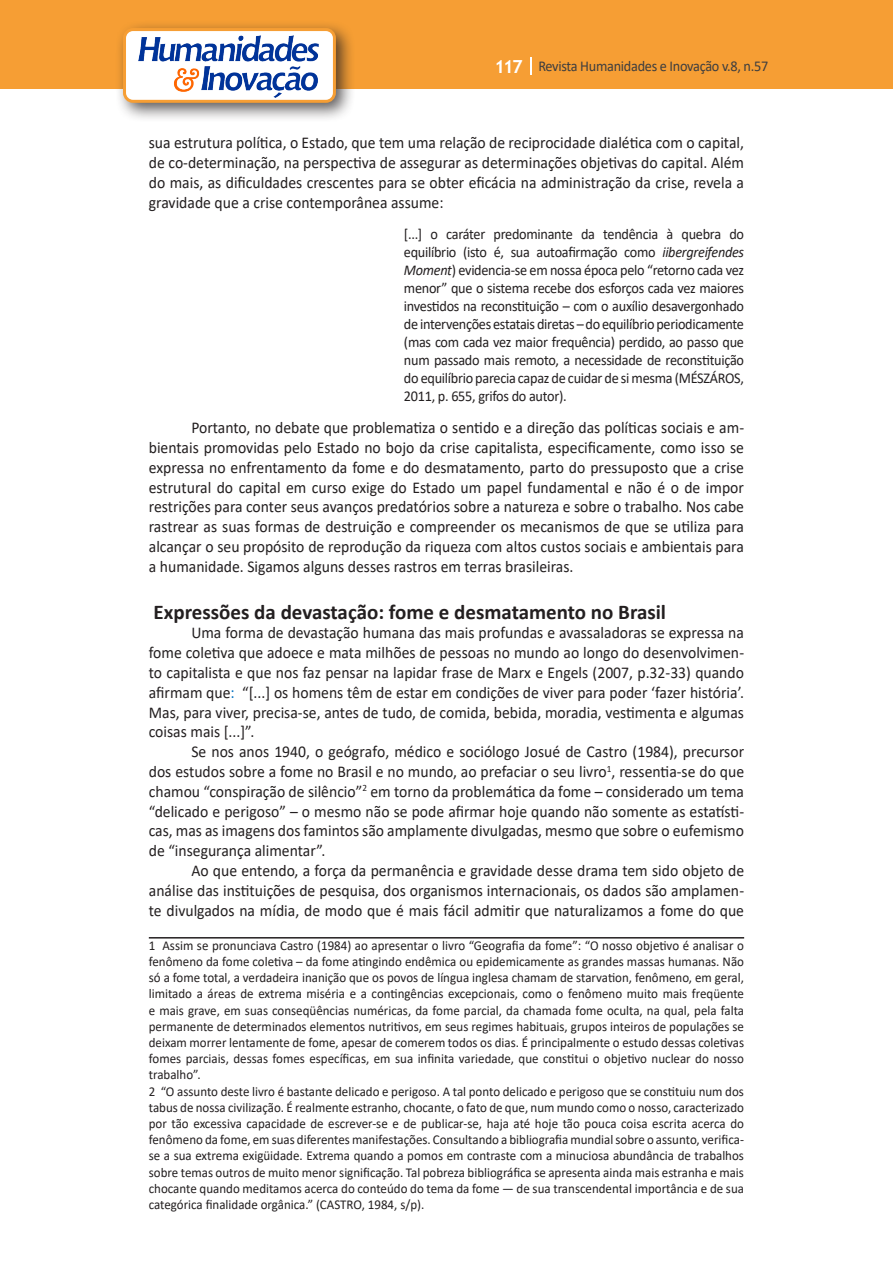
<style>
.page{position:relative;width:893px;height:1263px;background:#fff}
.page>*{position:absolute;margin:0;border:0;box-sizing:border-box;transform-origin:0 0}
.Titulo_2{font:700 21px "Calibri";color:#231f20}
.Texto{font:16.5px/19.8px "Calibri";color:#231f20;text-align:justify;scale:.95 1}
.citacao{font:15px/18px "Calibri";letter-spacing:-.02em;color:#231f20;text-align:justify;scale:.95 1}
.t1{font:15px "Calibri";letter-spacing:-.02em;color:#3e3e3f;scale:.95 1}
.Rodapé{font:13.5px/16.2px "Calibri";color:#231f20;text-align:justify;scale:.96 1}
.s1{font-family:"Trebuchet MS";font-weight:700;font-size:18px;color:#fff}
.s2{font-style:italic}
.s3{color:#0070c0}
</style>
<div class="page">
<div style="left:0;top:0;width:893px;height:88px;background:#f69e34"></div>
<svg style="left:530px;top:57px;width:2px;height:18px"></svg>
<div style="left:115px;top:20px;width:241px;height:103px;background:#231f20;opacity:.75"></div>
<div style="left:125px;top:30px;width:209px;height:71px;background:#fff;border-radius:9px"></div>
<img style="left:138px;top:35px;width:181px;height:62px">
<div style="left:123px;top:28px;width:213px;height:75px;border:3px solid #f69e34;border-radius:9px"></div>
<hr style="left:149px;top:937px;width:595px;height:1px;background:#231f20">
<p class="t1" style="left:495px;top:56px;width:290px"><span class="s1">117</span> Revista Humanidades e Inovação v.8, n.57</p>
<p class="Texto" style="left:149px;top:133px;width:628px">sua estrutura política, o Estado, que tem uma relação de reciprocidade dialética com o capital, de co-determinação, na perspectiva de assegurar as determinações objetivas do capital. Além do mais, as dificuldades crescentes para se obter eficácia na administração da crise, revela a gravidade que a crise contemporânea assume:</p>
<p class="citacao" style="left:404px;top:224px;width:360px">[...] o caráter predominante da tendência à quebra do equilíbrio (isto é, sua autoafirmação como <span class="s2">iibergreifendes Moment</span>) evidencia-se em nossa época pelo “retorno cada vez menor” que o sistema recebe dos esforços cada vez maiores investidos na reconstituição – com o auxílio desavergonhado de intervenções estatais diretas – do equilíbrio periodicamente (mas com cada vez maior frequência) perdido, ao passo que num passado mais remoto, a necessidade de reconstituição do equilíbrio parecia capaz de cuidar de si mesma (MÉSZÁROS, 2011, p. 655, grifos do autor).</p>
<p class="Texto" style="left:149px;top:417px;width:628px;text-indent:43px">Portanto, no debate que problematiza o sentido e a direção das políticas sociais e am&shy;bientais promovidas pelo Estado no bojo da crise capitalista, especificamente, como isso se expressa no enfrentamento da fome e do desmatamento, parto do pressuposto que a crise estrutural do capital em curso exige do Estado um papel fundamental e não é o de impor restrições para conter seus avanços predatórios sobre a natureza e sobre o trabalho. Nos cabe rastrear as suas formas de destruição e compreender os mecanismos de que se utiliza para alcançar o seu propósito de reprodução da riqueza com altos custos sociais e ambientais para a humanidade. Sigamos alguns desses rastros em terras brasileiras.</p>
<p class="Titulo_2" style="left:154px;top:597px;width:514px">Expressões da devastação: fome e desmatamento no Brasil</p>
<p class="Texto" style="left:149px;top:623px;width:628px;text-indent:43px">Uma forma de devastação humana das mais profundas e avassaladoras se expressa na fome coletiva que adoece e mata milhões de pessoas no mundo ao longo do desenvolvimen&shy;to capitalista e que nos faz pensar na lapidar frase de Marx e Engels (2007, p.32-33) quando afirmam que<span class="s3">:</span> “[...] os homens têm de estar em condições de viver para poder ‘fazer história’.<br>Mas, para viver, precisa-se, antes de tudo, de comida, bebida, moradia, vestimenta e algumas coisas mais [...]”.</p>
<p class="Texto" style="left:149px;top:741px;width:628px;text-indent:43px">Se nos anos 1940, o geógrafo, médico e sociólogo Josué de Castro (1984), precursor dos estudos sobre a fome no Brasil e no mundo, ao prefaciar o seu livro<sup>1</sup>, ressentia-se do que chamou “conspiração de silêncio”<sup>2</sup> em torno da problemática da fome – considerado um tema “delicado e perigoso” – o mesmo não se pode afirmar hoje quando não somente as estatísti&shy;cas, mas as imagens dos famintos são amplamente divulgadas, mesmo que sobre o eufemismo de “insegurança alimentar”.</p>
<p class="Texto" style="left:149px;top:860px;width:628px;text-indent:43px">Ao que entendo, a força da permanência e gravidade desse drama tem sido objeto de análise das instituições de pesquisa, dos organismos internacionais, os dados são amplamen&shy;te divulgados na mídia, de modo que é mais fácil admitir que naturalizamos a fome do que</p>
<p class="Rodapé" style="left:149px;top:937px;width:621px">1 Assim se pronunciava Castro (1984) ao apresentar o livro “Geografia da fome”: “O nosso objetivo é analisar o fenômeno da fome coletiva – da fome atingindo endêmica ou epidemicamente as grandes massas humanas. Não só a fome total, a verdadeira inanição que os povos de língua inglesa chamam de starvation, fenômeno, em geral, limitado a áreas de extrema miséria e a contingências excepcionais, como o fenômeno muito mais freqüente e mais grave, em suas conseqüências numéricas, da fome parcial, da chamada fome oculta, na qual, pela falta permanente de determinados elementos nutritivos, em seus regimes habituais, grupos inteiros de populações se deixam morrer lentamente de fome, apesar de comerem todos os dias. É principalmente o estudo dessas coletivas fomes parciais, dessas fomes específicas, em sua infinita variedade, que constitui o objetivo nuclear do nosso trabalho”.</p>
<p class="Rodapé" style="left:149px;top:1083px;width:621px">2 “O assunto deste livro é bastante delicado e perigoso. A tal ponto delicado e perigoso que se constituiu num dos tabus de nossa civilização. É realmente estranho, chocante, o fato de que, num mundo como o nosso, caracterizado por tão excessiva capacidade de escrever-se e de publicar-se, haja até hoje tão pouca coisa escrita acerca do fenômeno da fome, em suas diferentes manifestações. Consultando a bibliografia mundial sobre o assunto, verifica&shy;se a sua extrema exigüidade. Extrema quando a pomos em contraste com a minuciosa abundância de trabalhos sobre temas outros de muito menor significação. Tal pobreza bibliográfica se apresenta ainda mais estranha e mais chocante quando meditamos acerca do conteúdo do tema da fome — de sua transcendental importância e de sua categórica finalidade orgânica.” (CASTRO, 1984, s/p).</p>
</div>
